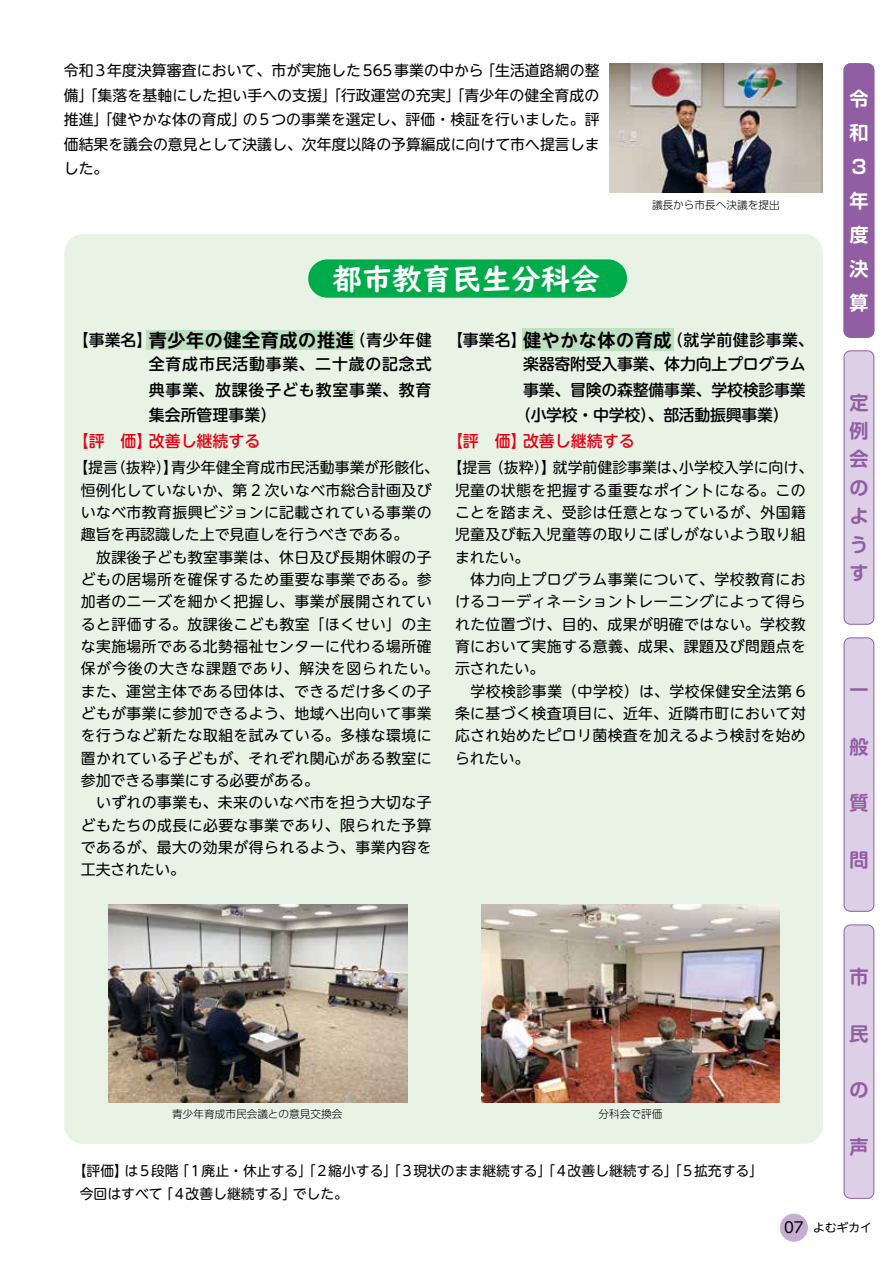
<style>
.page{position:relative;width:893px;height:1263px;background:#fff}
.page>*{position:absolute;margin:0;border:0;box-sizing:border-box;transform-origin:0 0}
.t1{font:29.7px "UD Digi Kyokasho NP B";color:#fff}
.t2{font:700 19.2px/28.3px "Soft Go Std De";color:#915da3}
.t3{font:700 19.2px/34px "Soft Go Std De";color:#fff}
.t4{font:700 18px "UD Shin M Go Pro De";letter-spacing:.035em;color:#000}
.t5{font:500 15.9px/25.5px "UD Shin M Go Pro";color:#000;text-align:justify}
.t6{font:500 15.9px "UD Shin M Go Pro";color:#e60012}
.t7{font:500 15.9px "UD Shin M Go Pro";letter-spacing:.03em;color:#000}
.t8{font:500 15.9px "UD Shin M Go Pro";letter-spacing:-.02em;color:#000}
.t9{font:14.85px/22.4px "UD Shin M Go Pr 6";letter-spacing:.025em;color:#000}
.t10{font:14.85px/24.5px "UD Shin M Go Pro";color:#000;text-align:justify}
.t11{font:13.8px/22.4px "UD Shin M Go Pro";color:#000}
.t12{font:11.7px "UD Shin M Go Pro";color:#000}
.t13{font:300 10.65px "UD Shin Go Pro";color:#000}
.s1{font-family:"UD Shin M Go Pro";font-weight:500;font-size:15.9px}
.s2{font-family:"UD Shin M Go Pro De";font-weight:700;font-size:18px}
.s3{font-size:14.85px}
</style>
<div class="page">
<div style="left:64px;top:234px;width:759px;height:910px;background:#e8f3e6;border-radius:19px"></div>
<div style="left:308px;top:259px;width:319px;height:39px;background:#00ab4c;border-radius:19px"></div>
<img style="left:609px;top:63px;width:214px;height:129px">
<img style="left:481px;top:904px;width:298px;height:198px">
<img style="left:108px;top:904px;width:299px;height:198px">
<div style="left:522px;top:329px;width:152px;height:22px;background:#bedfc2"></div>
<div style="left:147px;top:330px;width:208px;height:20px;background:#bedfc2"></div>
<div style="left:844px;top:351px;width:30px;height:273px;background:#ddcfe6;border-radius:6px"></div>
<div style="left:844px;top:350px;width:30px;height:275px;border:1px solid #915da3;border-radius:6px"></div>
<div style="left:844px;top:638px;width:30px;height:273px;background:#ddcfe6;border-radius:6px"></div>
<div style="left:844px;top:637px;width:30px;height:275px;border:1px solid #915da3;border-radius:6px"></div>
<div style="left:844px;top:925px;width:30px;height:273px;background:#ddcfe6;border-radius:6px"></div>
<div style="left:844px;top:924px;width:30px;height:275px;border:1px solid #915da3;border-radius:6px"></div>
<div style="left:780px;top:1214px;width:28px;height:28px;background:#c6add2;border-radius:50%"></div>
<div style="left:844px;top:64px;width:30px;height:273px;background:#915da3;border-radius:6px"></div>
<div style="left:844px;top:63px;width:30px;height:275px;border:1px solid #915da3;border-radius:6px"></div>
<p class="t10" style="left:64px;top:58px;width:537px">令和3年度決算審査において、市が実施した565事業の中から「生活道路網の整備」「集落を基軸にした担い手への支援」「行政運営の充実」「青少年の健全育成の推進」「健やかな体の育成」の5つの事業を選定し、評価・検証を行いました。評価結果を議会の意見として決議し、次年度以降の予算編成に向けて市へ提言しました。</p>
<h1 class="t1" style="left:332px;top:261px;width:269px">都市教育民生分科会</h1>
<p class="t13" style="left:652px;top:197px;width:129px">議長から市長へ決議を提出</p>
<p class="t4" style="left:73px;top:325px;width:360px"><span class="s1">【事業名】</span>青少年の健全育成の推進<span class="s1">（青少年健</span></p>
<p class="t5" style="left:149px;top:351px;width:284px">全育成市民活動事業、二十歳の記念式典事業、放課後子ども教室事業、教育集会所管理事業）</p>
<p class="t6" style="left:73px;top:428px;width:189px">【評　価】改善し継続する</p>
<p class="t9" style="left:81px;top:456px;width:360px;text-indent:-7px">【提言（抜粋）】青少年健全育成市民活動事業が形骸化、恒例化していないか、第 2 次いなべ市総合計画及びいなべ市教育振興ビジョンに記載されている事業の趣旨を再認識した上で見直しを行うべきである。<br>　放課後子ども教室事業は、休日及び長期休暇の子どもの居場所を確保するため重要な事業である。参加者のニーズを細かく把握し、事業が展開されていると評価する。放課後こども教室「ほくせい」の主な実施場所である北勢福祉センターに代わる場所確保が今後の大きな課題であり、解決を図られたい。また、運営主体である団体は、できるだけ多くの子どもが事業に参加できるよう、地域へ出向いて事業を行うなど新たな取組を試みている。多様な環境に置かれている子どもが、それぞれ関心がある教室に参加できる事業にする必要がある。<br>　いずれの事業も、未来のいなべ市を担う大切な子どもたちの成長に必要な事業であり、限られた予算であるが、最大の効果が得られるよう、事業内容を工夫されたい。</p>
<p class="t7" style="left:447px;top:327px;width:368px">【事業名】<span class="s2">健やかな体の育成</span>（就学前健診事業、</p>
<p class="t5" style="left:523px;top:351px;width:284px">楽器寄附受入事業、体力向上プログラム</p>
<p class="t5" style="left:523px;top:376px;width:284px">事業、冒険の森整備事業、学校検診事業</p>
<p class="t8" style="left:515px;top:402px;width:275px">（小学校・中学校）、部活動振興事業）</p>
<p class="t6" style="left:447px;top:428px;width:189px">【評　価】改善し継続する</p>
<p class="t9" style="left:455px;top:456px;width:360px;text-indent:-7px">【提言（抜粋）】就学前健診事業は、小学校入学に向け、児童の状態を把握する重要なポイントになる。このことを踏まえ、受診は任意となっているが、外国籍児童及び転入児童等の取りこぼしがないよう取り組まれたい。<br>　体力向上プログラム事業について、学校教育におけるコーディネーショントレーニングによって得られた位置づけ、目的、成果が明確ではない。学校教育において実施する意義、成果、課題及び問題点を示されたい。<br>　学校検診事業（中学校）は、学校保健安全法第 6条に基づく検査項目に、近年、近隣市町において対応され始めたピロリ菌検査を加えるよう検討を始められたい。</p>
<p class="t13" style="left:172px;top:1105px;width:172px">青少年育成市民会議との意見交換会</p>
<p class="t13" style="left:598px;top:1105px;width:65px">分科会で評価</p>
<p class="t11" style="left:80px;top:1159px;width:685px;text-indent:-7px">【評価】は5段階「1廃止・休止する」「2縮小する」「3現状のまま継続する」「4改善し継続する」「5拡充する」今回はすべて「4改善し継続する」でした。</p>
<p class="t3" style="left:849px;top:80px;width:20px">令和<br>３年度決算</p>
<p class="t2" style="left:849px;top:387px;width:20px">定例会のようす</p>
<p class="t2" style="left:849px;top:674px;width:20px">一</p>
<p class="t2" style="left:849px;top:730px;width:20px">般</p>
<p class="t2" style="left:849px;top:787px;width:20px">質</p>
<p class="t2" style="left:849px;top:844px;width:20px">問</p>
<p class="t2" style="left:849px;top:961px;width:20px">市</p>
<p class="t2" style="left:849px;top:1017px;width:20px">民</p>
<p class="t2" style="left:849px;top:1074px;width:20px">の</p>
<p class="t2" style="left:849px;top:1131px;width:20px">声</p>
<p class="t12" style="left:784px;top:1218px;width:89px"><span class="s3">07</span> よむギカイ</p>
</div>
